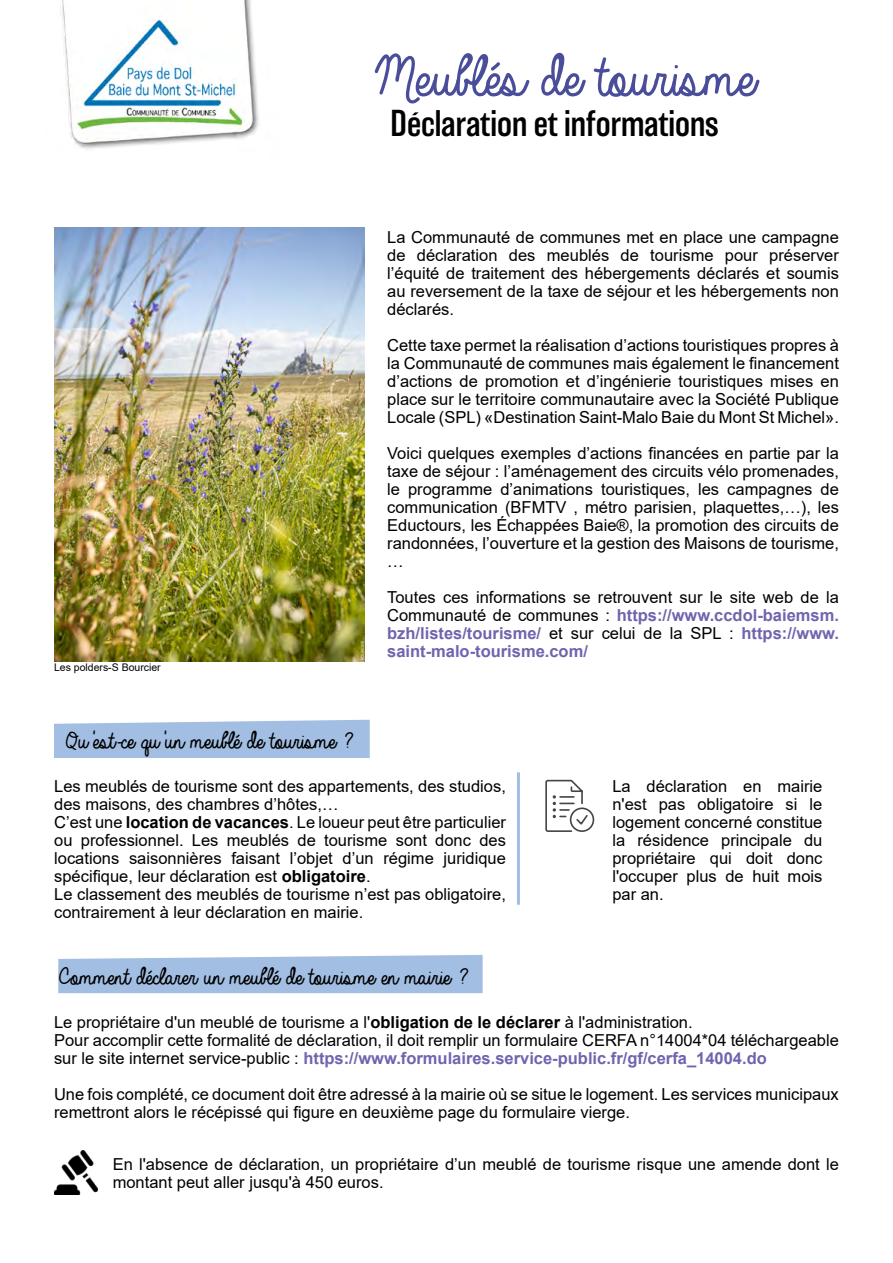
<style>
.page{position:relative;width:893px;height:1263px;background:#fff}
.page>*{position:absolute;margin:0;border:0;box-sizing:border-box;transform-origin:0 0}
.t1{font:61.5px "Always In My Heart";color:#4a4d9a}
.t2{font:300 34.5px "Balboa";color:#000}
.t3{font:25.5px "Always In My Heart";color:#000}
.t4{font:16.5px/18px "Arial";color:#000;text-align:justify}
.t5{font:10.5px "Arial";color:#000}
.s1{font-weight:700;color:#7163ae}
.s2{font-size:24px}
.s3{font-weight:700}
</style>
<div class="page">
<img style="left:62px;top:0;width:197px;height:149px">
<img style="left:54px;top:227px;width:310px;height:434px">
<div style="left:54px;top:720px;width:316px;height:38px;background:#a2bee3"></div>
<div style="left:58px;top:955px;width:425px;height:38px;background:#a2bee3"></div>
<hr style="left:517px;top:772px;width:3px;height:133px;background:#a2bee3">
<svg style="left:545px;top:779px;width:50px;height:53px"></svg>
<img style="left:54px;top:1150px;width:44px;height:44px">
<p class="t1" style="left:366px;top:44px;width:379px">Meublés de tourisme</p>
<p class="t2" style="left:390px;top:105px;width:330px">Déclaration et informations</p>
<p class="t5" style="left:54px;top:660px;width:108px">Les polders-S Bourcier</p>
<p class="t4" style="left:387px;top:228px;width:453px">La Communauté de communes met en place une campagne de déclaration des meublés de tourisme pour préserver l’équité de traitement des hébergements déclarés et soumis au reversement de la taxe de séjour et les hébergements non déclarés.</p>
<p class="t4" style="left:387px;top:336px;width:453px">Cette taxe permet la réalisation d’actions touristiques propres à la Communauté de communes mais également le financement d’actions de promotion et d’ingénierie touristiques mises en place sur le territoire communautaire avec la Société Publique Locale (SPL) «Destination Saint-Malo Baie du Mont St Michel».</p>
<p class="t4" style="left:387px;top:444px;width:453px">Voici quelques exemples d’actions financées en partie par la taxe de séjour : l’aménagement des circuits vélo promenades, le programme d’animations touristiques, les campagnes de communication (BFMTV , métro parisien, plaquettes,…), les Eductours, les Échappées Baie®, la promotion des circuits de randonnées, l’ouverture et la gestion des Maisons de tourisme, …</p>
<p class="t4" style="left:387px;top:588px;width:453px">Toutes ces informations se retrouvent sur le site web de la Communauté de communes : <span class="s1">https://www.ccdol-baiemsm. bzh/listes/tourisme/</span> et sur celui de la SPL : <span class="s1">https://www. saint-malo-tourisme.com/</span></p>
<p class="t3" style="left:61px;top:727px;width:287px"><span class="s2">Q</span>u'est-ce qu'un meublé de tourisme ?</p>
<p class="t4" style="left:54px;top:777px;width:453px">Les meublés de tourisme sont des appartements, des studios, des maisons, des chambres d’hôtes,…</p>
<p class="t4" style="left:54px;top:813px;width:453px">C’est une <span class="s3">location de vacances</span>. Le loueur peut être particulier ou professionnel. Les meublés de tourisme sont donc des locations saisonnières faisant l’objet d’un régime juridique spécifique, leur déclaration est <span class="s3">obligatoire</span>.</p>
<p class="t4" style="left:54px;top:885px;width:453px">Le classement des meublés de tourisme n’est pas obligatoire, contrairement à leur déclaration en mairie.</p>
<p class="t3" style="left:54px;top:963px;width:409px">Comment déclarer un meublé de tourisme en mairie ?</p>
<p class="t4" style="left:612px;top:777px;width:212px">La déclaration en mairie n'est pas obligatoire si le logement concerné constitue la résidence principale du propriétaire qui doit donc l'occuper plus de huit mois par an.</p>
<p class="t4" style="left:54px;top:1012px;width:640px">Le propriétaire d'un meublé de tourisme a l'<span class="s3">obligation de le déclarer</span> à l'administration.</p>
<p class="t4" style="left:54px;top:1030px;width:786px">Pour accomplir cette formalité de déclaration, il doit remplir un formulaire CERFA n°14004*04 téléchargeable sur le site internet service-public : <span class="s1">https://www.formulaires.service-public.fr/gf/cerfa_14004.do</span></p>
<p class="t4" style="left:54px;top:1084px;width:786px">Une fois complété, ce document doit être adressé à la mairie où se situe le logement. Les services municipaux remettront alors le récépissé qui figure en deuxième page du formulaire vierge.</p>
<p class="t4" style="left:113px;top:1155px;width:728px">En l'absence de déclaration, un propriétaire d’un meublé de tourisme risque une amende dont le montant peut aller jusqu'à 450 euros.</p>
</div>
